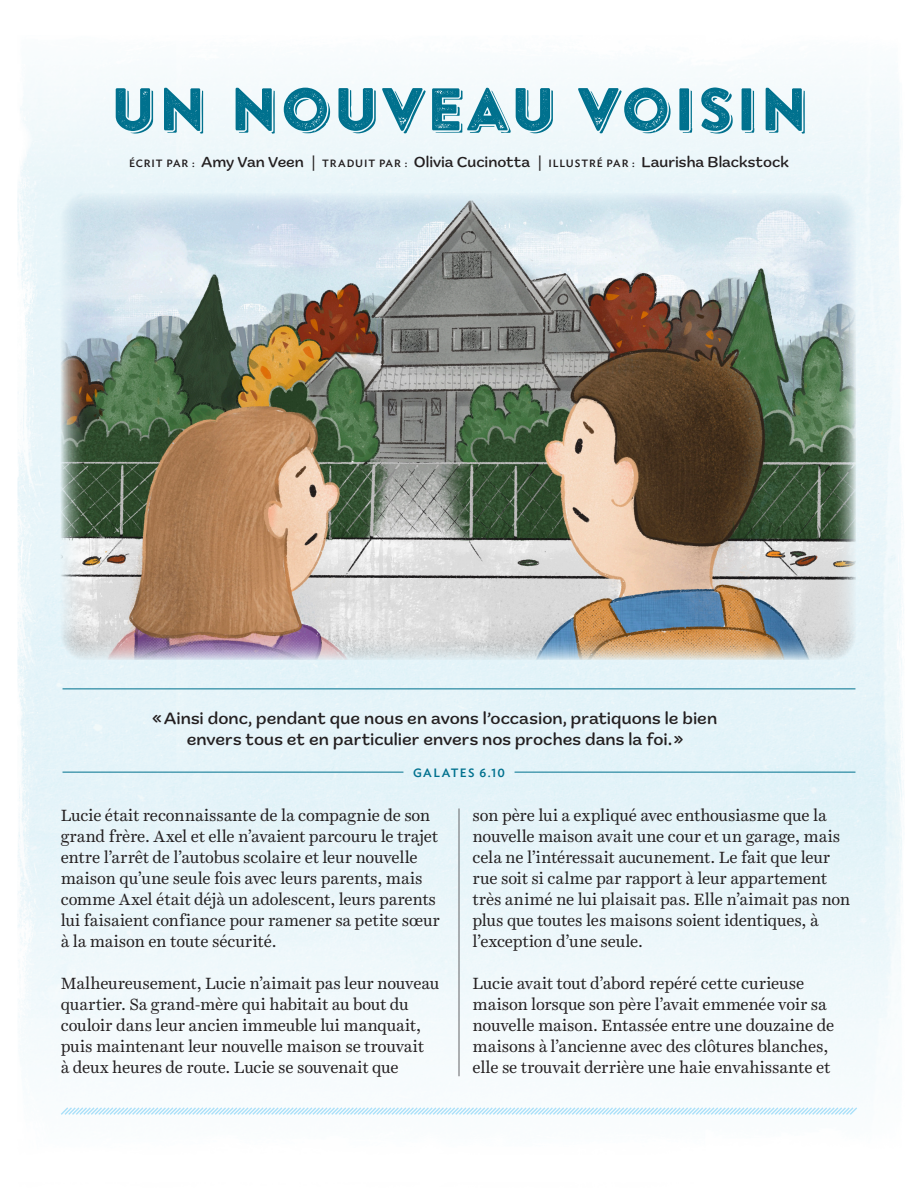
<style>
.page{position:relative;width:918px;height:1188px;background:#fff}
.page>*{position:absolute;margin:0;border:0;box-sizing:border-box;transform-origin:0 0}
.t1{font:60px "Brandon Printed One Shadow";letter-spacing:.04em;color:#00718e}
.t2{font:500 17.25px/21px "Marigny";color:#231f20;text-align:center}
.t3{font:16.5px/21px "Harriet Text";letter-spacing:-.01em;color:#231f20}
.t4{font:500 15.3px "Marigny";letter-spacing:-.005em;color:#231f20}
.t5{font:500 12px "Ideal Sans";letter-spacing:.12em;color:#00718e}
.s1{font-family:"Ideal Sans";font-size:10.5px}
.s2{font-family:"Ideal Sans";font-weight:400;font-size:15.6px}
</style>
<div class="page">
<div style="left:0;top:775px;width:918px;height:413px;background:linear-gradient(to bottom,#e2f2f8,#fff)"></div>
<div style="left:0;top:0;width:918px;height:195px;background:#f4fafc"></div>
<svg style="left:59px;top:1106px;width:800px;height:10px"></svg>
<img style="left:61px;top:193px;width:794px;height:467px">
<hr style="left:63px;top:772px;width:340px;height:1px;background:#00718e">
<hr style="left:515px;top:772px;width:340px;height:1px;background:#00718e">
<hr style="left:63px;top:688px;width:792px;height:1px;background:#00718e">
<hr style="left:459px;top:808px;width:1px;height:268px;background:#636366">
<h1 class="t1" style="left:110px;top:71px;width:699px">UN NOUVEAU VOISIN</h1>
<p class="t4" style="left:129px;top:153px;width:661px"><span class="s1">ÉCRIT PAR :</span> Amy Van Veen <span class="s2">|</span> <span class="s1">TRADUIT PAR :</span> Olivia Cucinotta <span class="s2">|</span> <span class="s1">ILLUSTRÉ PAR :</span> Laurisha Blackstock</p>
<p class="t2" style="left:153px;top:708px;width:566px">« Ainsi donc, pendant que nous en avons l’occasion, pratiquons le bien envers tous et en particulier envers nos proches dans la foi. »</p>
<p class="t5" style="left:413px;top:763px;width:93px">GALATES 6.10</p>
<p class="t3" style="left:61px;top:804px;width:381px">Lucie était reconnaissante de la compagnie de son grand frère. Axel et elle n’avaient parcouru le trajet entre l’arrêt de l’autobus scolaire et leur nouvelle maison qu’une seule fois avec leurs parents, mais comme Axel était déjà un adolescent, leurs parents lui faisaient confiance pour ramener sa petite sœur à la maison en toute sécurité.</p>
<p class="t3" style="left:61px;top:972px;width:380px">Malheureusement, Lucie n’aimait pas leur nouveau quartier. Sa grand-mère qui habitait au bout du couloir dans leur ancien immeuble lui manquait, puis maintenant leur nouvelle maison se trouvait<br>à deux heures de route. Lucie se souvenait que</p>
<p class="t3" style="left:473px;top:804px;width:379px">son père lui a expliqué avec enthousiasme que la nouvelle maison avait une cour et un garage, mais cela ne l’intéressait aucunement. Le fait que leur rue soit si calme par rapport à leur appartement très animé ne lui plaisait pas. Elle n’aimait pas non plus que toutes les maisons soient identiques, à l’exception d’une seule.</p>
<p class="t3" style="left:473px;top:972px;width:363px">Lucie avait tout d’abord repéré cette curieuse maison lorsque son père l’avait emmenée voir sa nouvelle maison. Entassée entre une douzaine de maisons à l’ancienne avec des clôtures blanches, elle se trouvait derrière une haie envahissante et</p>
</div>
